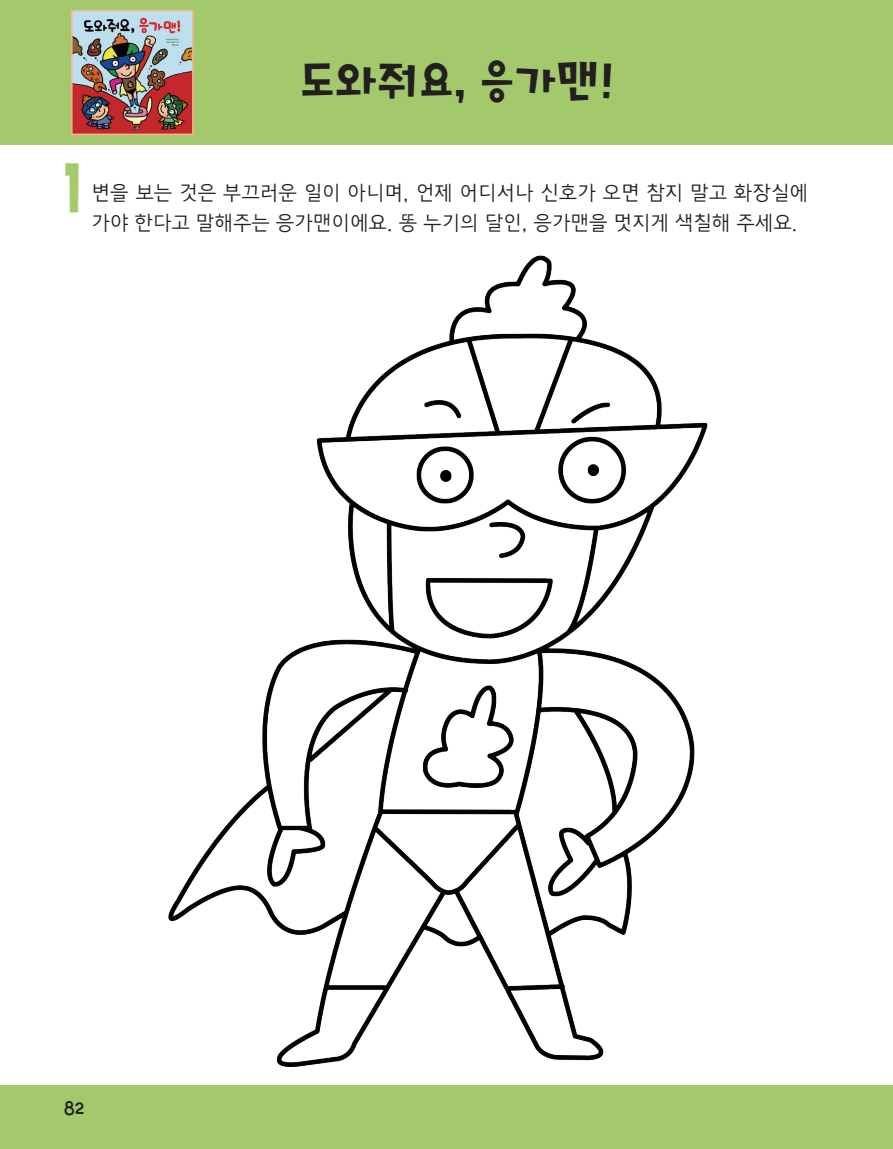
<style>
.page{position:relative;width:893px;height:1149px;background:#fff}
.page>*{position:absolute;margin:0;border:0;box-sizing:border-box;transform-origin:0 0}
.t1{font:72px "TT Manwhagage B";color:#a5ca6b;scale:.67 1}
.t2{font:45px "TT Manwhagage L";color:#231f20}
.t3{font:21px "HU Hi 14";color:#231f20}
.t4{font:19.5px/30px "Heumm Nemogothic 142";color:#231f20}
</style>
<div class="page">
<div style="left:0;top:1084px;width:893px;height:64px;background:#a4c96c"></div>
<div style="left:0;top:0;width:893px;height:145px;background:#a4c96c"></div>
<img style="left:74px;top:13px;width:117px;height:119px">
<div style="left:71px;top:10px;width:123px;height:125px;border:2px solid #f9b494"></div>
<img style="left:168px;top:255px;width:540px;height:812px">
<h2 class="t2" style="left:301px;top:58px;width:316px">도와줘요, 응가맨!</h2>
<h1 class="t1" style="left:64px;top:152px;width:28px">1</h1>
<p class="t4" style="left:92px;top:178px;width:718px">변을 보는 것은 부끄러운 일이 아니며, 언제 어디서나 신호가 오면 참지 말고 화장실에 가야 한다고 말해주는 응가맨이에요. 똥 누기의 달인, 응가맨을 멋지게 색칠해 주세요.</p>
<p class="t3" style="left:64px;top:1097px;width:22px">82</p>
</div>
